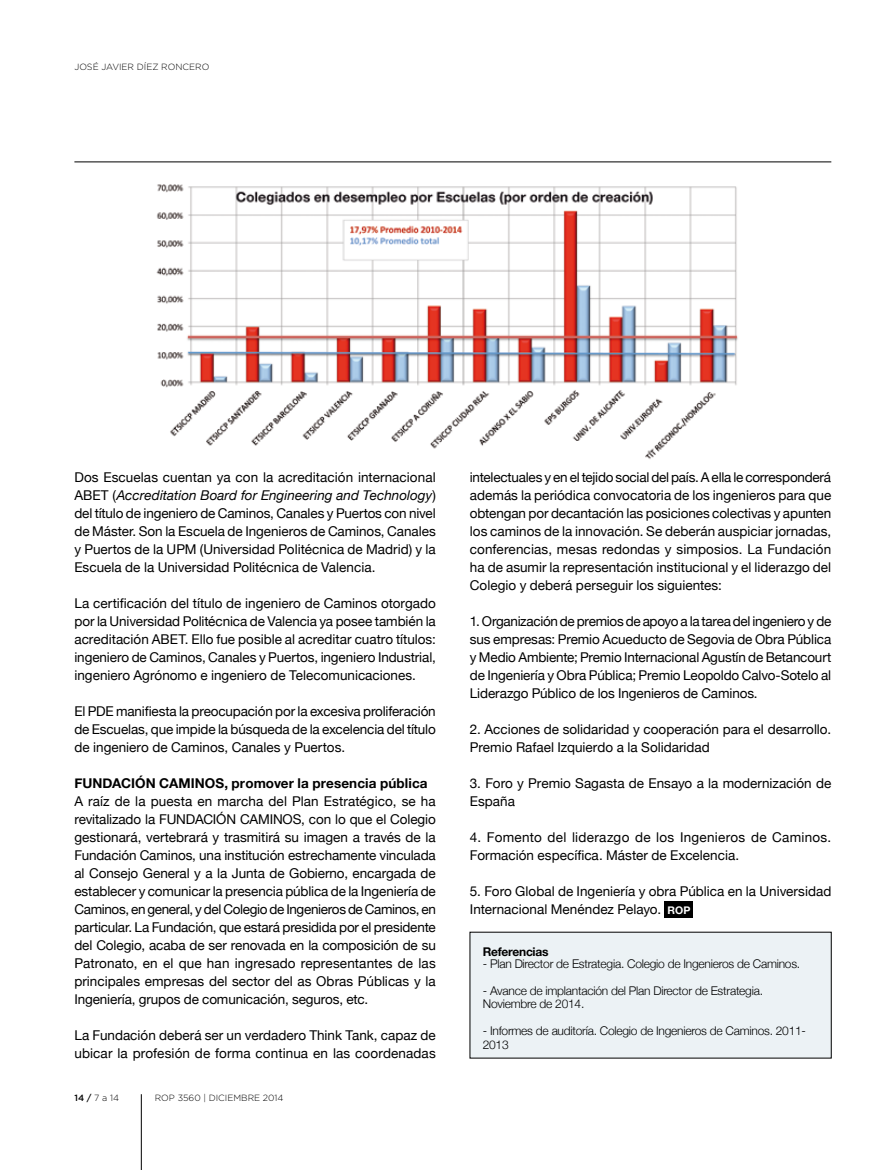
<style>
.page{position:relative;width:893px;height:1170px;background:#fff}
.page>*{position:absolute;margin:0;border:0;box-sizing:border-box;transform-origin:0 0}
.t1{font:13.5px/18px "Helvetica Neue";color:#000;text-align:justify}
.t2{font:700 13.5px "Helvetica Neue";letter-spacing:.005em;color:#000}
.t3{font:300 12px/13.5px "Helvetica Neue";letter-spacing:-.02em;color:#000}
.t4{font:700 12px "Helvetica Neue";letter-spacing:-.02em;color:#000}
.t5{font:300 9px "Gotham";color:#000}
.s1{font-style:italic}
.s2{font-weight:500}
.s3{font-weight:700;font-size:10.5px;color:#fff}
</style>
<div class="page">
<hr style="left:141px;top:1094px;width:1px;height:75px;background:#000">
<img style="left:156px;top:184px;width:582px;height:275px">
<div style="left:665px;top:901px;width:28px;height:16px;background:#000"></div>
<hr style="left:74px;top:162px;width:757px;height:1px;background:#000">
<div style="left:470px;top:932px;width:361px;height:125px;background:#ecf2f5"></div>
<p class="t5" style="left:74px;top:61px;width:51px">JOSÉ JAVIER</p>
<p class="t5" style="left:137px;top:61px;width:39px">DÍEZ RONCERO</p>
<p class="t1" style="left:74px;top:468px;width:363px">Dos Escuelas cuentan ya con la acreditación internacional ABET (<span class="s1">Accreditation Board for Engineering and Technology</span>) del título de ingeniero de Caminos, Canales y Puertos con nivel de Máster. Son la Escuela de Ingenieros de Caminos, Canales y Puertos de la UPM (Universidad Politécnica de Madrid) y la Escuela de la Universidad Politécnica de Valencia.</p>
<p class="t1" style="left:74px;top:594px;width:363px">La certificación del título de ingeniero de Caminos otorgado por la Universidad Politécnica de Valencia ya posee también la acreditación ABET. Ello fue posible al acreditar cuatro títulos: ingeniero de Caminos, Canales y Puertos, ingeniero Industrial, ingeniero Agrónomo e ingeniero de Telecomunicaciones.</p>
<p class="t1" style="left:74px;top:702px;width:363px">El PDE manifiesta la preocupación por la excesiva proliferación de Escuelas, que impide la búsqueda de la excelencia del título de ingeniero de Caminos, Canales y Puertos.</p>
<p class="t2" style="left:74px;top:774px;width:355px">FUNDACIÓN CAMINOS, promover la presencia pública</p>
<p class="t1" style="left:74px;top:792px;width:363px">A raíz de la puesta en marcha del Plan Estratégico, se ha revitalizado la Fundaci</p>
<p class="t1" style="left:216px;top:810px;width:43px">ón Caminos</p>
<p class="t1" style="left:74px;top:810px;width:363px;text-indent:227px">, con lo que el Colegio gestionará, vertebrará y trasmitirá su imagen a través de la Fundación Caminos, una institución estrechamente vinculada al Consejo General y a la Junta de Gobierno, encargada de establecer y comunicar la presencia pública de la Ingeniería de Caminos, en general, y del Colegio de Ingenieros de Caminos, en particular. La Fundación, que estará presidida por el presidente del Colegio, acaba de ser renovada en la composición de su Patronato, en el que han ingresado representantes de las principales empresas del sector del as Obras Públicas y la Ingeniería, grupos de comunicación, seguros, etc.</p>
<p class="t1" style="left:74px;top:1025px;width:363px">La Fundación deberá ser un verdadero Think Tank, capaz de ubicar la profesión de forma continua en las coordenadas</p>
<p class="t5" style="left:74px;top:1092px;width:46px"><span class="s2">14 /</span> 7 A 14</p>
<p class="t5" style="left:155px;top:1092px;width:130px">ROP 3560 | DICIEMBRE 2014</p>
<p class="t1" style="left:470px;top:468px;width:363px">intelectuales y en el tejido social del país. A ella le corresponderá además la periódica convocatoria de los ingenieros para que obtengan por decantación las posiciones colectivas y apunten los caminos de la innovación. Se deberán auspiciar jornadas, conferencias, mesas redondas y simposios. La Fundación ha de asumir la representación institucional y el liderazgo del Colegio y deberá perseguir los siguientes:</p>
<p class="t1" style="left:470px;top:612px;width:363px">1. Organización de premios de apoyo a la tarea del ingeniero y de sus empresas: Premio Acueducto de Segovia de Obra Pública y Medio Ambiente; Premio Internacional Agustín de Betancourt de Ingeniería y Obra Pública; Premio Leopoldo Calvo-Sotelo al Liderazgo Público de los Ingenieros de Caminos.</p>
<p class="t1" style="left:470px;top:720px;width:363px">2. Acciones de solidaridad y cooperación para el desarrollo.<br>Premio Rafael Izquierdo a la Solidaridad</p>
<p class="t1" style="left:470px;top:774px;width:363px">3. Foro y Premio Sagasta de Ensayo a la modernización de<br>España</p>
<p class="t1" style="left:470px;top:828px;width:363px">4. Fomento del liderazgo de los Ingenieros de Caminos.<br>Formación específica. Máster de Excelencia.</p>
<p class="t1" style="left:470px;top:882px;width:363px">5. Foro Global de Ingeniería y obra Pública en la Universidad<br>Internacional Menéndez Pelayo. <span class="s3">ROP</span></p>
<p class="t4" style="left:483px;top:944px;width:67px">Referencias</p>
<p class="t3" style="left:483px;top:956px;width:319px">- Plan Director de Estrategia. Colegio de Ingenieros de Caminos.</p>
<p class="t3" style="left:483px;top:983px;width:282px">- Avance de implantación del Plan Director de Estrategia.<br>Noviembre de 2014.</p>
<p class="t3" style="left:483px;top:1024px;width:325px">- Informes de auditoría. Colegio de Ingenieros de Caminos. 2011-<br>2013</p>
</div>
